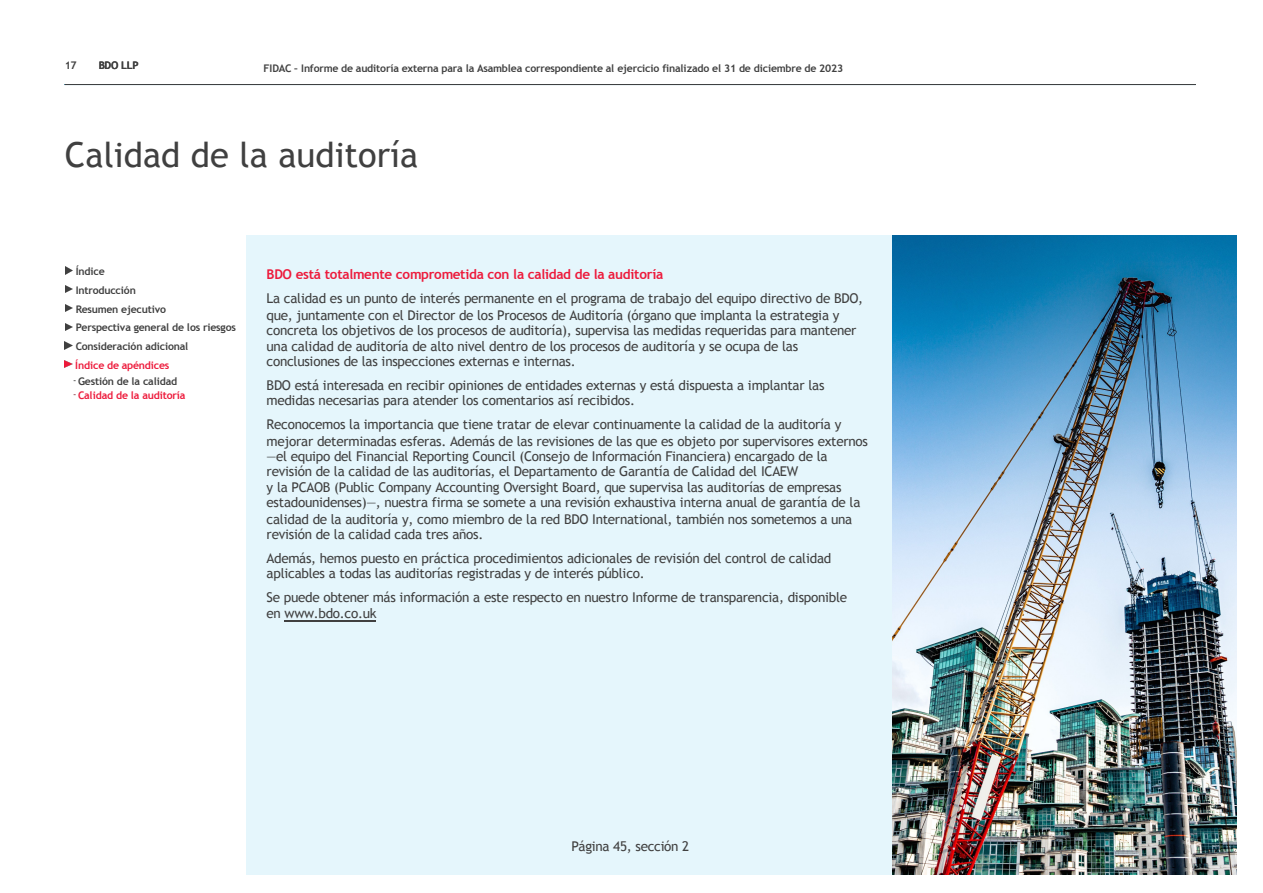
<style>
.page{position:relative;width:1263px;height:893px;background:#fff}
.page>*{position:absolute;margin:0;border:0;box-sizing:border-box;transform-origin:0 0}
.t1{font:34.5px "Trebuchet MS";color:#404040}
.t2{font:13.5px/15.5px "Trebuchet MS";letter-spacing:-.02em;color:#404040}
.t3{font:700 13.5px "Trebuchet MS";letter-spacing:-.02em;color:#ed1a3b}
.t4{font:700 10.5px/18.8px "Trebuchet MS";letter-spacing:-.02em;color:#404040}
.t5{font:700 10.5px "Trebuchet MS";letter-spacing:-.015em;color:#ed1a3b}
</style>
<div class="page">
<hr style="left:65px;top:84px;width:1131px;height:1px;background:#404040">
<div style="left:246px;top:235px;width:990px;height:639px;background:#e5f6fc"></div>
<hr style="left:285px;top:620px;width:91px;height:1px;background:#404040">
<img style="left:893px;top:235px;width:343px;height:639px">
<svg style="left:65px;top:267px;width:7px;height:7px"></svg>
<svg style="left:65px;top:286px;width:7px;height:7px"></svg>
<svg style="left:65px;top:304px;width:7px;height:8px"></svg>
<svg style="left:65px;top:323px;width:7px;height:7px"></svg>
<svg style="left:65px;top:361px;width:7px;height:7px"></svg>
<svg style="left:65px;top:342px;width:7px;height:7px"></svg>
<p class="t4" style="left:65px;top:56px;width:14px">17</p>
<p class="t4" style="left:99px;top:56px;width:41px">BDO LLP</p>
<p class="t4" style="left:263px;top:59px;width:581px">FIDAC – Informe de auditoría externa para la Asamblea correspondiente al ejercicio finalizado el 31 de diciembre de 2023</p>
<h1 class="t1" style="left:65px;top:135px;width:355px">Calidad de la auditoría</h1>
<p class="t4" style="left:76px;top:262px;width:162px">Índice<br>Introducción<br>Resumen ejecutivo<br>Perspectiva general de los riesgos<br>Consideración adicional</p>
<p class="t5" style="left:75px;top:359px;width:96px">Índice de apéndices</p>
<p class="t4" style="left:78px;top:372px;width:101px">Gestión de la calidad</p>
<p class="t5" style="left:78px;top:389px;width:109px">Calidad de la auditoría</p>
<p class="t3" style="left:267px;top:267px;width:398px">BDO está totalmente comprometida con la calidad de la auditoría</p>
<p class="t2" style="left:267px;top:290px;width:598px;line-height:16.5px">La calidad es un punto de interés permanente en el programa de trabajo del equipo directivo de BDO, que, juntamente con el Director de los Procesos de Auditoría (órgano que implanta la estrategia y</p>
<p class="t2" style="left:267px;top:322px;width:591px;line-height:16.5px">concreta los objetivos de los procesos de auditoría), supervisa las medidas requeridas para mantener una calidad de auditoría de alto nivel dentro de los procesos de auditoría y se ocupa de las</p>
<p class="t2" style="left:267px;top:349px;width:559px;line-height:24.2px">conclusiones de las inspecciones externas e internas.<br>BDO está interesada en recibir opiniones de entidades externas y está dispuesta a implantar las</p>
<p class="t2" style="left:267px;top:389px;width:576px;line-height:23.7px">medidas necesarias para atender los comentarios así recibidos.<br>Reconocemos la importancia que tiene tratar de elevar continuamente la calidad de la auditoría y</p>
<p class="t2" style="left:267px;top:433px;width:603px">mejorar determinadas esferas. Además de las revisiones de las que es objeto por supervisores externos —el equipo del Financial Reporting Council (Consejo de Información Financiera) encargado de la revisión de la calidad de las auditorías, el Departamento de Garantía de Calidad del ICAEW<br>y la PCAOB (Public Company Accounting Oversight Board, que supervisa las auditorías de empresas estadounidenses)—, nuestra firma se somete a una revisión exhaustiva interna anual de garantía de la</p>
<p class="t2" style="left:267px;top:511px;width:587px">calidad de la auditoría y, como miembro de la red BDO International, también nos sometemos a una revisión de la calidad cada tres años.</p>
<p class="t2" style="left:267px;top:550px;width:566px">Además, hemos puesto en práctica procedimientos adicionales de revisión del control de calidad aplicables a todas las auditorías registradas y de interés público.</p>
<p class="t2" style="left:267px;top:589px;width:582px;line-height:16.2px">Se puede obtener más información a este respecto en nuestro Informe de transparencia, disponible en www.bdo.co.uk</p>
<p class="t2" style="left:571px;top:838px;width:119px">Página 45, sección 2</p>
</div>
